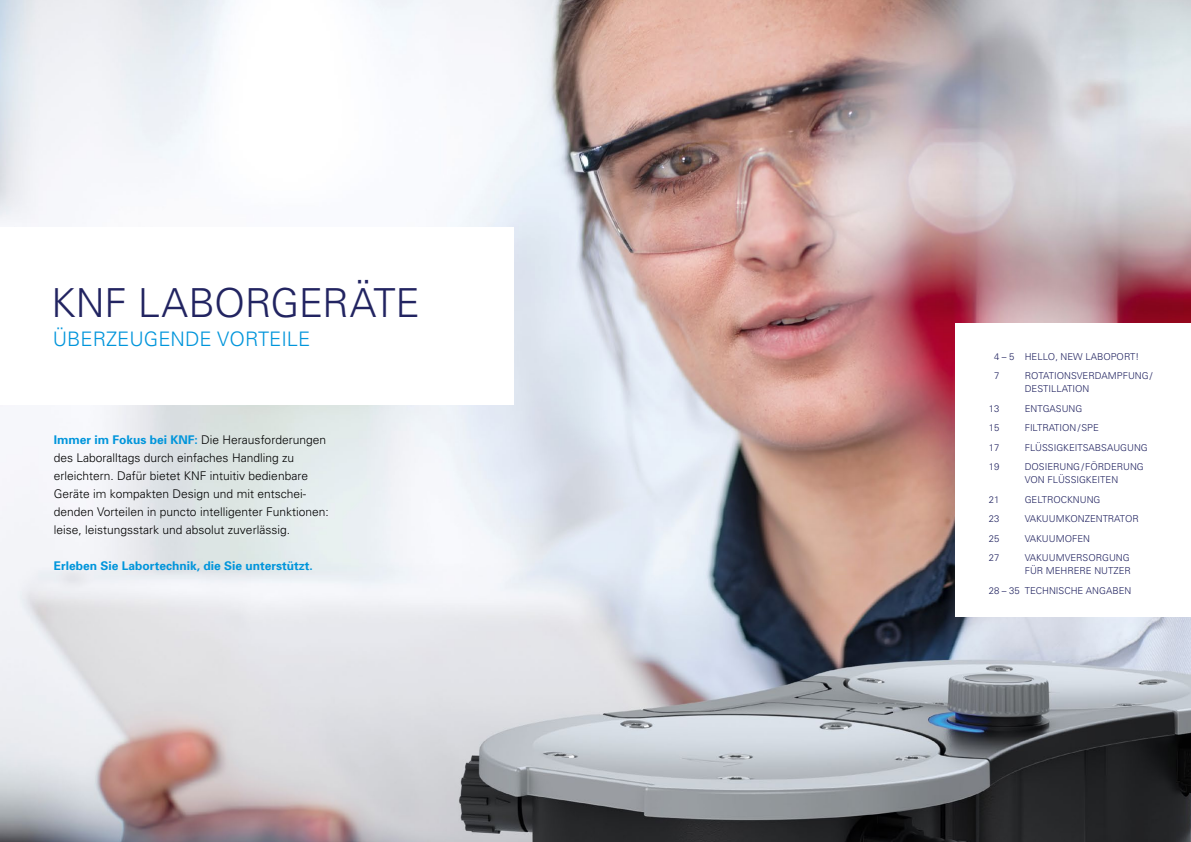
<style>
.page{position:relative;width:1191px;height:842px;background:#fff}
.page>*{position:absolute;margin:0;border:0;box-sizing:border-box;transform-origin:0 0}
.t1{font:300 40px "Univers";letter-spacing:-.01em;color:#222461}
.t2{font:300 20px "Univers";color:#0095db}
.t3{font:300 12px/18px "Univers";color:#000}
.t4{font:700 12px "Univers";color:#0095db}
.t5{font:300 9.5px/13px "Univers";color:#222461}
.s1{font-weight:700;color:#0095db}
</style>
<div class="page">
<img style="left:0;top:0;width:1191px;height:842px">
<div style="left:956px;top:323px;width:235px;height:293px;background:#fff"></div>
<div style="left:0;top:227px;width:513px;height:177px;background:#fff"></div>
<h1 class="t1" style="left:51px;top:279px;width:370px">KNF LABORGERÄTE</h1>
<h2 class="t2" style="left:53px;top:327px;width:259px">ÜBERZEUGENDE VORTEILE</h2>
<p class="t3" style="left:54px;top:431px;width:276px"><span class="s1">Immer im Fokus bei KNF:</span> Die Herausforderungen des Laboralltags durch einfaches Handling zu erleichtern. Dafür bietet KNF intuitiv bedienbare Geräte im kompakten Design und mit entschei&shy;denden Vorteilen in puncto intelligenter Funktionen: leise, leistungsstark und absolut zuverlässig.</p>
<p class="t4" style="left:54px;top:559px;width:260px">Erleben Sie Labortechnik, die Sie unterstützt.</p>
<p class="t5" style="left:994px;top:347px;width:147px;line-height:19.5px">4 – 5 HELLO, NEW LABOPORT!<br>7</p>
<p class="t5" style="left:1024px;top:369px;width:129px">ROTATIONSVERDAMPFUNG/<br>DESTILLATION</p>
<p class="t5" style="left:988px;top:402px;width:12px">13</p>
<p class="t5" style="left:1024px;top:402px;width:59px">ENTGASUNG</p>
<p class="t5" style="left:988px;top:421px;width:12px">15</p>
<p class="t5" style="left:1024px;top:421px;width:76px">FILTRATION/SPE</p>
<p class="t5" style="left:988px;top:441px;width:12px">17</p>
<p class="t5" style="left:1024px;top:441px;width:124px">FLÜSSIGKEITSABSAUGUNG</p>
<p class="t5" style="left:988px;top:460px;width:12px">19</p>
<p class="t5" style="left:1024px;top:460px;width:121px">DOSIERUNG/FÖRDERUNG<br>VON FLÜSSIGKEITEN</p>
<p class="t5" style="left:988px;top:493px;width:12px">21</p>
<p class="t5" style="left:1024px;top:493px;width:77px">GELTROCKNUNG</p>
<p class="t5" style="left:988px;top:512px;width:12px">23</p>
<p class="t5" style="left:1024px;top:512px;width:116px">VAKUUMKONZENTRATOR</p>
<p class="t5" style="left:988px;top:532px;width:12px">25</p>
<p class="t5" style="left:1024px;top:532px;width:67px">VAKUUMOFEN</p>
<p class="t5" style="left:988px;top:551px;width:12px">27</p>
<p class="t5" style="left:1024px;top:551px;width:108px">VAKUUMVERSORGUNG<br>FÜR MEHRERE NUTZER</p>
<p class="t5" style="left:988px;top:584px;width:144px">28 – 35 TECHNISCHE ANGABEN</p>
</div>
